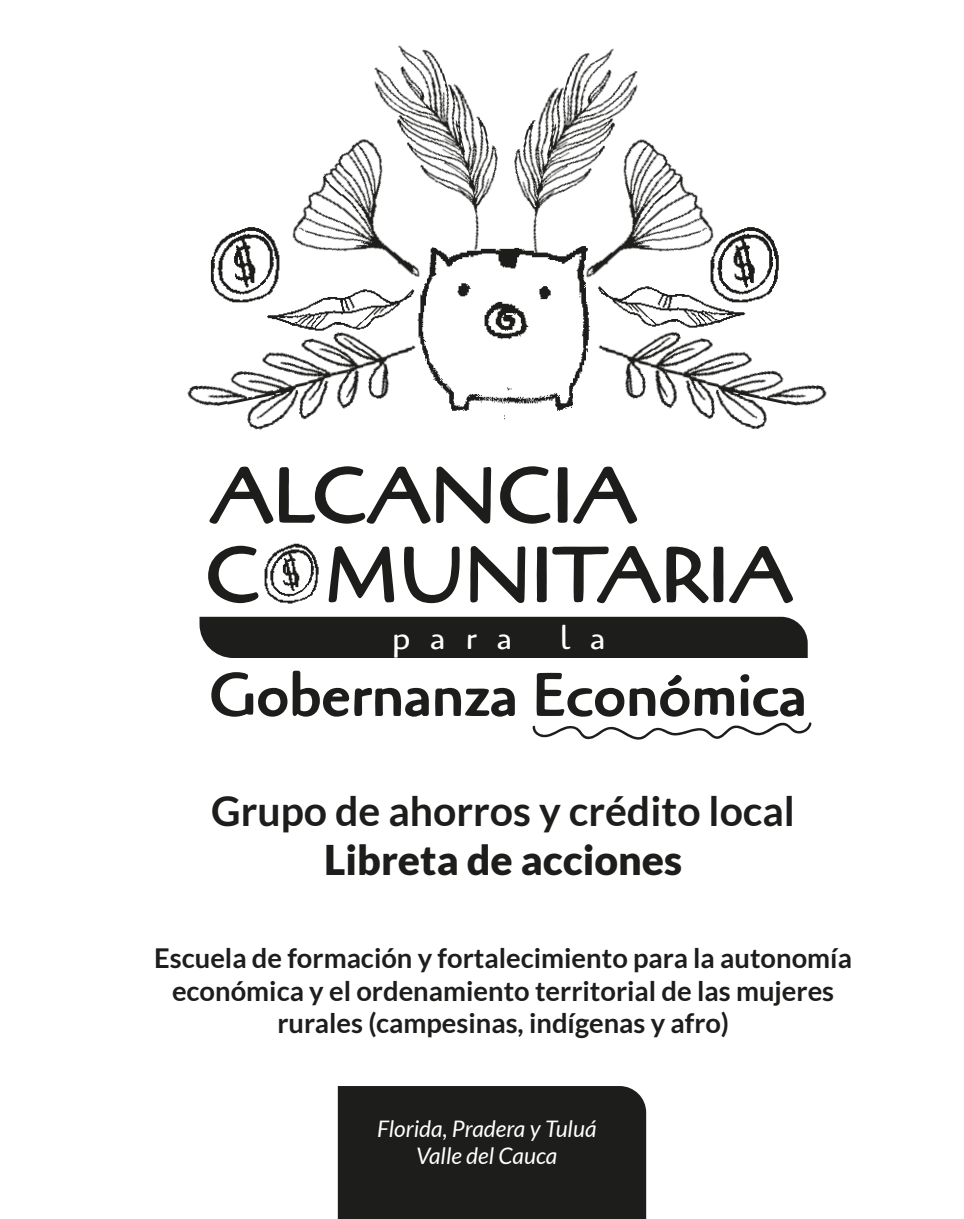
<style>
.page{position:relative;width:964px;height:1219px;background:#fff}
.page>*{position:absolute;margin:0;border:0;box-sizing:border-box;transform-origin:0 0}
.t1{font:76.6px "Cagliostro";color:#1d1d1b}
.t2{font:58.8px "Cagliostro";color:#1d1d1b}
.t3{font:700 41px "Lato";color:#1d1d1b}
.t4{font:900 41px "Lato";color:#1d1d1b}
.t5{font:32.8px "Cagliostro";color:#fff}
.t6{font:700 27.4px/32.8px "Lato";color:#1d1d1b;text-align:center}
.t7{font:italic 22.8px/27.4px "Lato";color:#fff;text-align:center}
.s1{color:#fff}
</style>
<div class="page">
<svg style="left:199px;top:466px;width:613px;height:274px"></svg>
<div style="left:337px;top:1086px;width:310px;height:133px;background:#1d1d1b"></div>
<img style="left:432px;top:258px;width:151px;height:162px">
<img style="left:583px;top:288px;width:108px;height:8px">
<img style="left:350px;top:288px;width:79px;height:8px">
<img style="left:500px;top:48px;width:138px;height:213px">
<img style="left:374px;top:45px;width:137px;height:213px">
<img style="left:187px;top:296px;width:245px;height:134px">
<img style="left:580px;top:296px;width:247px;height:134px">
<img style="left:566px;top:125px;width:135px;height:163px">
<img style="left:292px;top:125px;width:147px;height:163px">
<img style="left:202px;top:227px;width:83px;height:85px">
<img style="left:701px;top:207px;width:83px;height:105px">
<h1 class="t1" style="left:210px;top:445px;width:429px">ALCANCIA</h1>
<h1 class="t1" style="left:205px;top:525px;width:589px">C<span class="s1">O</span>MUNITARIA</h1>
<p class="t5" style="left:392px;top:616px;width:122px">para</p>
<p class="t5" style="left:560px;top:616px;width:47px">l a</p>
<h2 class="t2" style="left:209px;top:656px;width:599px">Gobernanza Económica</h2>
<h3 class="t3" style="left:211px;top:788px;width:585px">Grupo de ahorros y crédito local</h3>
<h3 class="t4" style="left:324px;top:836px;width:359px">Libreta de acciones</h3>
<p class="t6" style="left:154px;top:941px;width:699px">Escuela de formación y fortalecimiento para la autonomía económica y el ordenamiento territorial de las mujeres rurales (campesinas, indígenas y afro)</p>
<p class="t7" style="left:377px;top:1115px;width:221px">Florida, Pradera y Tuluá<br>Valle del Cauca</p>
</div>
